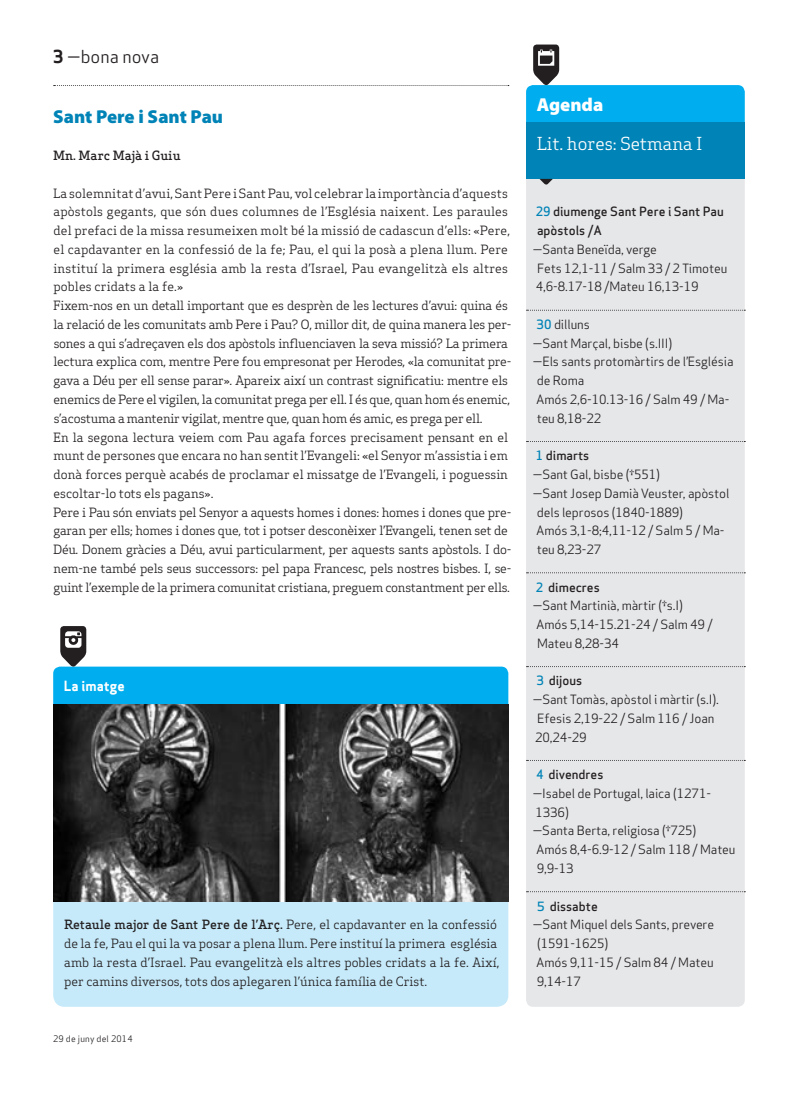
<style>
.page{position:relative;width:798px;height:1099px;background:#fff}
.page>*{position:absolute;margin:0;border:0;box-sizing:border-box;transform-origin:0 0}
.t1{font:900 18.75px "Myriad Pro";color:#0083b6}
.t2{font:900 18.75px "Myriad Pro";color:#fff}
.t3{font:17.5px "Apex Serif";color:#fff}
.t4{font:17.5px "Apex Sans Book T";color:#231f20}
.t5{font:13.75px "Apex Sans Bold T";color:#fff}
.t6{font:12.5px/18.8px "Apex Serif";letter-spacing:-.02em;color:#231f20}
.t7{font:12.5px/18.8px "Apex Sans Book T";letter-spacing:-.01em;color:#231f20}
.t8{font:12.5px/18.8px "Apex Serif";color:#231f20}
.t9{font:12.5px/18.8px "Apex Sans Medium T";color:#231f20}
.t10{font:500 12.5px "Apex Serif";color:#231f20}
.t11{font:8.75px "Apex Sans Book T";letter-spacing:.02em;color:#231f20}
.s1{font-family:"Apex Sans Bold T"}
.s2{font-weight:500}
.s3{color:#0083b6}
.s4{font-family:"Apex Sans Medium T";color:#0083b6}
</style>
<div class="page">
<div style="left:526px;top:179px;width:218px;height:827px;background:#e6e7e9"></div>
<svg style="left:526px;top:310px;width:219px;height:1px"></svg>
<svg style="left:526px;top:441px;width:219px;height:1px"></svg>
<svg style="left:526px;top:572px;width:219px;height:1px"></svg>
<svg style="left:526px;top:666px;width:219px;height:1px"></svg>
<svg style="left:526px;top:760px;width:219px;height:1px"></svg>
<svg style="left:526px;top:891px;width:219px;height:1px"></svg>
<svg style="left:54px;top:85px;width:454px;height:1px"></svg>
<div style="left:526px;top:123px;width:218px;height:56px;background:#0083b6"></div>
<svg style="left:526px;top:45px;width:218px;height:78px"></svg>
<svg style="left:539px;top:179px;width:13px;height:6px"></svg>
<div style="left:53px;top:901px;width:455px;height:105px;background:#c6eafa"></div>
<img style="left:53px;top:710px;width:455px;height:191px">
<svg style="left:53px;top:626px;width:455px;height:84px"></svg>
<h2 class="t4" style="left:53px;top:46px;width:107px"><span class="s1">3</span> —bona nova</h2>
<h1 class="t1" style="left:53px;top:104px;width:171px">Sant Pere i Sant Pau</h1>
<p class="t10" style="left:53px;top:148px;width:129px">Mn. Marc Majà i Guiu</p>
<p class="t6" style="left:53px;top:183px;width:459px">La solemnitat d’avui, Sant Pere i Sant Pau, vol celebrar la importància d’aquests apòstols gegants, que són dues columnes de l’Església naixent. Les paraules del prefaci de la missa resumeixen molt bé la missió de cadascun d’ells: «Pere, el capdavanter en la confessió de la fe; Pau, el qui la posà a plena llum. Pere instituí la primera església amb la resta d’Israel, Pau evangelitzà els altres pobles cridats a la fe.»<br>Fixem-nos en un detall important que es desprèn de les lectures d’avui: quina és la relació de les comunitats amb Pere i Pau? O, millor dit, de quina manera les per&shy;sones a qui s’adreçaven els dos apòstols influenciaven la seva missió? La primera lectura explica com, mentre Pere fou empresonat per Herodes, «la comunitat pre&shy;gava a Déu per ell sense parar». Apareix així un contrast significatiu: mentre els enemics de Pere el vigilen, la comunitat prega per ell. I és que, quan hom és enemic, s’acostuma a mantenir vigilat, mentre que, quan hom és amic, es prega per ell.<br>En la segona lectura veiem com Pau agafa forces precisament pensant en el munt de persones que encara no han sentit l’Evangeli: «el Senyor m’assistia i em donà forces perquè acabés de proclamar el missatge de l’Evangeli, i poguessin escoltar-lo tots els pagans».<br>Pere i Pau són enviats pel Senyor a aquests homes i dones: homes i dones que pre&shy;garan per ells; homes i dones que, tot i potser desconèixer l’Evangeli, tenen set de Déu. Donem gràcies a Déu, avui particularment, per aquests sants apòstols. I do&shy;nem-ne també pels seus successors: pel papa Francesc, pels nostres bisbes. I, se&shy;guint l’exemple de la primera comunitat cristiana, preguem constantment per ells.</p>
<p class="t5" style="left:64px;top:676px;width:62px">La imatge</p>
<p class="t8" style="left:64px;top:915px;width:437px"><span class="s2">Retaule major de Sant Pere de l’Arç.</span> Pere, el capdavanter en la confessió de la fe, Pau el qui la va posar a plena llum. Pere instituí la primera església amb la resta d’Israel. Pau evangelitzà els altres pobles cridats a la fe. Així, per camins diversos, tots dos aplegaren l’única família de Crist.</p>
<p class="t11" style="left:53px;top:1032px;width:81px">29 de juny del 2014</p>
<h1 class="t2" style="left:536px;top:92px;width:68px">Agenda</h1>
<h2 class="t3" style="left:536px;top:133px;width:167px">Lit. hores: Setmana I</h2>
<p class="t9" style="left:535px;top:202px;width:189px"><span class="s3">29</span> diumenge Sant Pere i Sant Pau apòstols /A</p>
<p class="t7" style="left:532px;top:240px;width:196px">—Santa Beneïda, verge<br>Fets 12,1-11 / Salm 33 / 2 Timoteu<br>4,6-8.17-18 /Mateu 16,13-19</p>
<p class="t7" style="left:536px;top:315px;width:55px"><span class="s4">30</span> dilluns</p>
<p class="t7" style="left:532px;top:333px;width:141px">—Sant Marçal, bisbe (s.III)</p>
<p class="t7" style="left:532px;top:352px;width:202px">—Els sants protomàrtirs de l’Església</p>
<p class="t7" style="left:536px;top:371px;width:49px">de Roma</p>
<p class="t7" style="left:536px;top:390px;width:194px">Amós 2,6-10.13-16 / Salm 49 / Ma-</p>
<p class="t7" style="left:536px;top:408px;width:66px">teu 8,18-22</p>
<p class="t9" style="left:535px;top:446px;width:55px"><span class="s3">1</span> dimarts</p>
<p class="t7" style="left:532px;top:465px;width:129px">—Sant Gal, bisbe (†551)</p>
<p class="t7" style="left:532px;top:483px;width:198px">—Sant Josep Damià Veuster, apòstol</p>
<p class="t7" style="left:536px;top:502px;width:148px">dels leprosos (1840-1889)</p>
<p class="t7" style="left:536px;top:521px;width:190px">Amós 3,1-8;4,11-12 / Salm 5 / Ma-</p>
<p class="t7" style="left:536px;top:540px;width:66px">teu 8,23-27</p>
<p class="t9" style="left:535px;top:577px;width:66px"><span class="s3">2</span> dimecres</p>
<p class="t7" style="left:532px;top:596px;width:181px">—Sant Martinià, màrtir (†s.I)<br>Amós 5,14-15.21-24 / Salm 49 /<br>Mateu 8,28-34</p>
<p class="t9" style="left:536px;top:671px;width:47px"><span class="s3">3</span> dijous</p>
<p class="t7" style="left:532px;top:690px;width:188px">—Sant Tomàs, apòstol i màrtir (s.I).<br>Efesis 2,19-22 / Salm 116 / Joan<br>20,24-29</p>
<p class="t9" style="left:536px;top:765px;width:69px"><span class="s3">4</span> divendres</p>
<p class="t7" style="left:532px;top:783px;width:180px">—Isabel de Portugal, laica (1271-</p>
<p class="t7" style="left:535px;top:802px;width:35px">1336)</p>
<p class="t7" style="left:532px;top:821px;width:165px">—Santa Berta, religiosa (†725)</p>
<p class="t7" style="left:536px;top:840px;width:201px">Amós 8,4-6.9-12 / Salm 118 / Mateu</p>
<p class="t7" style="left:536px;top:858px;width:38px">9,9-13</p>
<p class="t9" style="left:537px;top:896px;width:62px"><span class="s3">5</span> dissabte</p>
<p class="t7" style="left:532px;top:915px;width:183px">—Sant Miquel dels Sants, prevere (1591-1625)<br>Amós 9,11-15 / Salm 84 / Mateu<br>9,14-17</p>
</div>
